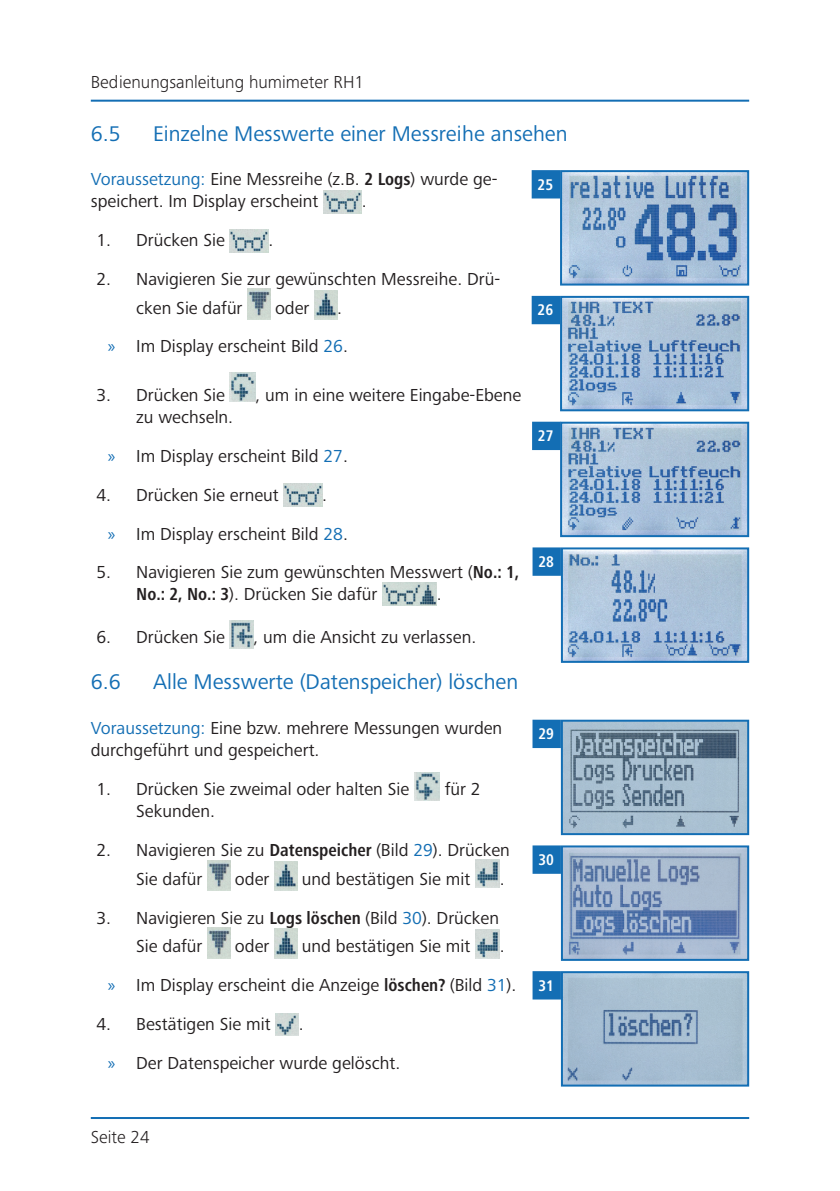
<style>
.page{position:relative;width:840px;height:1191px;background:#fff}
.page>*{position:absolute;margin:0;border:0;box-sizing:border-box;transform-origin:0 0}
.t1{font:22px "Frutiger Next Pro";color:#136eb4}
.t2{font:18px/38.6px "Frutiger Next Pro";color:#231f20}
.t3{font:300 18px "Frutiger Next Pro";color:#231f20}
.t4{font:700 condensed 16px "Frutiger Next Pro";color:#fff}
.s1{color:#136eb4}
.s2{font-weight:700;font-stretch:condensed}
.s3{font-family:"Myriad Pro";color:#136eb4}
</style>
<div class="page">
<hr style="left:91px;top:100px;width:657px;height:2px;background:#136eb4">
<hr style="left:91px;top:1117px;width:657px;height:2px;background:#136eb4">
<img style="left:323px;top:190px;width:38px;height:23px">
<img style="left:230px;top:229px;width:38px;height:23px">
<img style="left:247px;top:289px;width:23px;height:30px">
<img style="left:314px;top:290px;width:23px;height:29px">
<img style="left:230px;top:373px;width:25px;height:28px">
<img style="left:283px;top:484px;width:39px;height:22px">
<img style="left:382px;top:583px;width:54px;height:22px">
<img style="left:230px;top:620px;width:23px;height:29px">
<img style="left:414px;top:772px;width:25px;height:28px">
<img style="left:207px;top:860px;width:23px;height:30px">
<img style="left:274px;top:861px;width:23px;height:29px">
<img style="left:475px;top:859px;width:24px;height:29px">
<img style="left:207px;top:927px;width:23px;height:31px">
<img style="left:274px;top:929px;width:23px;height:29px">
<img style="left:475px;top:929px;width:24px;height:29px">
<img style="left:275px;top:1013px;width:23px;height:22px">
<img style="left:562px;top:173px;width:183px;height:109px">
<div style="left:559px;top:170px;width:189px;height:115px;border:2px solid #136eb4"></div>
<div style="left:532px;top:171px;width:26px;height:26px;background:#136eb4"></div>
<div style="left:531px;top:170px;width:28px;height:28px;border:2px solid #136eb4"></div>
<img style="left:562px;top:299px;width:183px;height:109px">
<div style="left:559px;top:296px;width:189px;height:115px;border:2px solid #136eb4"></div>
<div style="left:532px;top:297px;width:26px;height:26px;background:#136eb4"></div>
<div style="left:531px;top:296px;width:28px;height:28px;border:2px solid #136eb4"></div>
<img style="left:562px;top:425px;width:183px;height:109px">
<div style="left:559px;top:422px;width:189px;height:115px;border:2px solid #136eb4"></div>
<div style="left:532px;top:423px;width:27px;height:26px;background:#136eb4"></div>
<div style="left:531px;top:422px;width:29px;height:28px;border:2px solid #136eb4"></div>
<div style="left:533px;top:548px;width:26px;height:27px;background:#136eb4"></div>
<div style="left:532px;top:547px;width:28px;height:29px;border:2px solid #136eb4"></div>
<img style="left:563px;top:550px;width:182px;height:110px">
<div style="left:560px;top:547px;width:188px;height:116px;border:2px solid #136eb4"></div>
<div style="left:533px;top:720px;width:26px;height:27px;background:#136eb4"></div>
<div style="left:532px;top:719px;width:28px;height:29px;border:2px solid #136eb4"></div>
<img style="left:563px;top:722px;width:182px;height:110px">
<div style="left:560px;top:719px;width:188px;height:116px;border:2px solid #136eb4"></div>
<div style="left:533px;top:846px;width:26px;height:26px;background:#136eb4"></div>
<div style="left:532px;top:845px;width:28px;height:28px;border:2px solid #136eb4"></div>
<img style="left:563px;top:848px;width:182px;height:110px">
<div style="left:560px;top:845px;width:188px;height:116px;border:2px solid #136eb4"></div>
<div style="left:533px;top:972px;width:26px;height:26px;background:#136eb4"></div>
<div style="left:532px;top:971px;width:28px;height:28px;border:2px solid #136eb4"></div>
<img style="left:563px;top:974px;width:182px;height:109px">
<div style="left:560px;top:971px;width:188px;height:115px;border:2px solid #136eb4"></div>
<p class="t3" style="left:91px;top:72px;width:274px">Bedienungsanleitung humimeter RH1</p>
<p class="t1" style="left:91px;top:121px;width:31px">6.5</p>
<p class="t1" style="left:153px;top:121px;width:415px">Einzelne Messwerte einer Messreihe ansehen</p>
<p class="t2" style="left:91px;top:168px;width:408px;line-height:22px"><span class="s1">Voraussetzung:</span> Eine Messreihe (z.B. <span class="s2">2 Logs</span>) wurde ge&shy;speichert. Im Display erscheint</p>
<p class="t4" style="left:537px;top:175px;width:17px">25</p>
<p class="t2" style="left:361px;top:182px;width:6px">.</p>
<p class="t2" style="left:96px;top:221px;width:130px">1. Drücken Sie</p>
<p class="t2" style="left:268px;top:221px;width:6px">.</p>
<p class="t2" style="left:136px;top:265px;width:365px;line-height:28.4px;text-indent:-40px">2. Navigieren Sie zur gewünschten Messreihe. Drü&shy;cken Sie dafür</p>
<p class="t2" style="left:275px;top:288px;width:36px">oder</p>
<p class="t2" style="left:108px;top:288px;width:241px;text-indent:229px">. <span class="s3">»</span> Im Display erscheint Bild <span class="s1">26</span>.</p>
<p class="t2" style="left:96px;top:376px;width:130px">3. Drücken Sie</p>
<p class="t2" style="left:255px;top:376px;width:267px">, um in eine weitere Eingabe-Ebene</p>
<p class="t2" style="left:108px;top:398px;width:241px;text-indent:28px">zu wechseln.<br><span class="s3">»</span> Im Display erscheint Bild <span class="s1">27</span>.</p>
<p class="t2" style="left:96px;top:476px;width:184px">4. Drücken Sie erneut</p>
<p class="t2" style="left:108px;top:476px;width:241px;text-indent:214px">.<br><span class="s3">»</span> Im Display erscheint Bild <span class="s1">28</span>.</p>
<p class="t2" style="left:136px;top:561px;width:384px;line-height:21.6px;text-indent:-40px">5. Navigieren Sie zum gewünschten Messwert (<span class="s2">No.: 1,<br>No.: 2, No.: 3</span>). Drücken Sie dafür</p>
<p class="t2" style="left:436px;top:574px;width:6px">.</p>
<p class="t2" style="left:96px;top:618px;width:130px">6. Drücken Sie</p>
<p class="t2" style="left:253px;top:618px;width:224px">, um die Ansicht zu verlassen.</p>
<p class="t1" style="left:91px;top:669px;width:31px">6.6</p>
<p class="t1" style="left:153px;top:669px;width:366px">Alle Messwerte (Datenspeicher) löschen</p>
<p class="t2" style="left:91px;top:717px;width:413px;line-height:22px"><span class="s1">Voraussetzung:</span> Eine bzw. mehrere Messungen wurden durchgeführt und gespeichert.</p>
<p class="t2" style="left:96px;top:769px;width:314px">1. Drücken Sie zweimal oder halten Sie</p>
<p class="t2" style="left:444px;top:769px;width:37px">für 2</p>
<p class="t2" style="left:136px;top:791px;width:80px">Sekunden.</p>
<p class="t2" style="left:136px;top:835px;width:375px;line-height:29.2px;text-indent:-40px">2. Navigieren Sie zu <span class="s2">Datenspeicher</span> (Bild <span class="s1">29</span>). Drücken<br>Sie dafür</p>
<p class="t2" style="left:235px;top:859px;width:36px">oder</p>
<p class="t2" style="left:302px;top:859px;width:170px">und bestätigen Sie mit</p>
<p class="t2" style="left:499px;top:859px;width:6px">.</p>
<p class="t2" style="left:136px;top:904px;width:364px;line-height:28.4px;text-indent:-40px">3. Navigieren Sie zu <span class="s2">Logs löschen</span> (Bild <span class="s1">30</span>). Drücken<br>Sie dafür</p>
<p class="t2" style="left:235px;top:927px;width:36px">oder</p>
<p class="t2" style="left:302px;top:927px;width:170px">und bestätigen Sie mit</p>
<p class="t2" style="left:108px;top:927px;width:410px;text-indent:392px">. <span class="s3">»</span> Im Display erscheint die Anzeige <span class="s2">löschen?</span> (Bild <span class="s1">31</span>).</p>
<p class="t2" style="left:96px;top:1004px;width:175px">4. Bestätigen Sie mit</p>
<p class="t2" style="left:108px;top:1004px;width:294px;text-indent:191px">.<br><span class="s3">»</span> Der Datenspeicher wurde gelöscht.</p>
<p class="t4" style="left:537px;top:301px;width:17px">26</p>
<p class="t4" style="left:537px;top:427px;width:17px">27</p>
<p class="t4" style="left:538px;top:552px;width:17px">28</p>
<p class="t4" style="left:538px;top:724px;width:17px">29</p>
<p class="t4" style="left:538px;top:850px;width:17px">30</p>
<p class="t4" style="left:538px;top:976px;width:17px">31</p>
<p class="t3" style="left:91px;top:1126px;width:60px">Seite 24</p>
</div>
